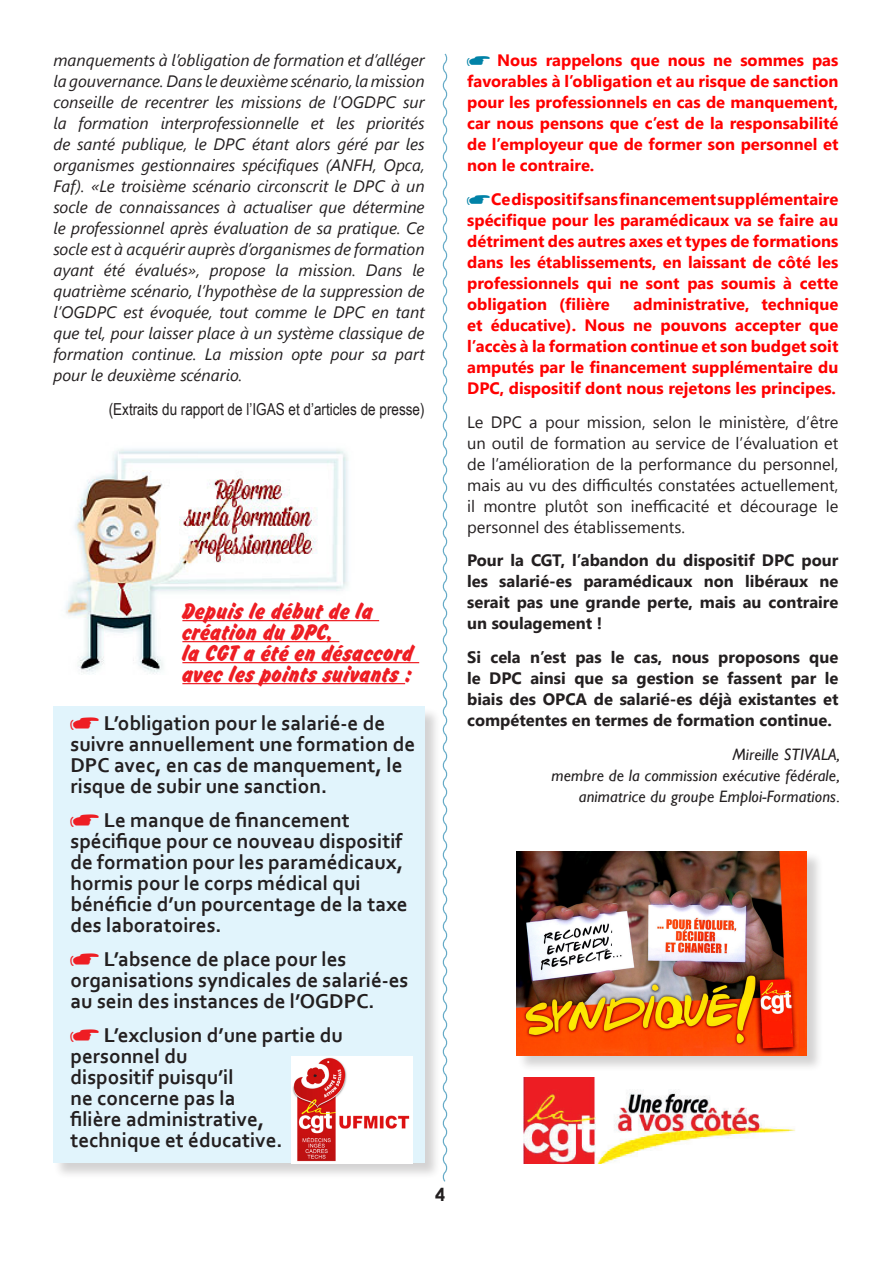
<style>
.page{position:relative;width:893px;height:1263px;background:#fff}
.page>*{position:absolute;margin:0;border:0;box-sizing:border-box;transform-origin:0 0}
.accroche_scripte{font:24px/21px "Brush Hand New";letter-spacing:.01em;color:#ee1d23}
.Paragraphe_de_liste{font:700 21px/21px "Corbel";color:#231f20}
.t1{font:700 18px "Century Gothic";color:#231f20}
.t2{font:italic 16.5px/21px "Segoe UI";color:#231f20;text-align:justify}
.t3{font:700 16.5px/21px "Segoe UI";color:#f00;text-align:justify}
.t4{font:700 16.5px/21px "Segoe UI";color:#231f20;text-align:justify}
.t5{font:16.5px/21px "Segoe UI";color:#231f20;text-align:justify}
.sign{font:italic 16.5px/21px "Gill Sans";letter-spacing:.01em;color:#231f20;text-align:right}
.txt_courant_3_col{font:16.5px "Arial Narrow";color:#231f20}
.s1{font-family:"Arrowstfb";font-weight:400;color:#ee1d23}
.s2{font-family:"Arrowstfb";font-weight:400;color:#0182a7}
</style>
<div class="page">
<div style="left:54px;top:707px;width:387px;height:473px;background:#231f20;opacity:.2"></div>
<div style="left:53px;top:707px;width:372px;height:456px;background:#e1f4fc"></div>
<svg style="left:442px;top:53px;width:6px;height:1129px"></svg>
<img style="left:65px;top:449px;width:329px;height:225px">
<div style="left:517px;top:852px;width:307px;height:220px;background:#231f20;opacity:.2"></div>
<img style="left:516px;top:851px;width:291px;height:205px">
<img style="left:291px;top:1056px;width:122px;height:107px">
<img style="left:523px;top:1078px;width:273px;height:85px">
<hr style="left:182px;top:620px;width:197px;height:1px;background:#ee1d23">
<hr style="left:182px;top:641px;width:157px;height:1px;background:#ee1d23">
<hr style="left:182px;top:662px;width:237px;height:1px;background:#ee1d23">
<hr style="left:182px;top:683px;width:223px;height:1px;background:#ee1d23">
<p class="t2" style="left:53px;top:49px;width:373px">manquements à l’obligation de formation et d’alléger la gouvernance. Dans le deuxième scénario, la mission conseille de recentrer les missions de l’OGDPC sur la formation interprofessionnelle et les priorités de santé publique, le DPC étant alors géré par les organismes gestionnaires spécifiques (ANFH, Opca, Faf). «Le troisième scénario circonscrit le DPC à un socle de connaissances à actualiser que détermine le professionnel après évaluation de sa pratique. Ce socle est à acquérir auprès d’organismes de formation ayant été évalués», propose la mission. Dans le quatrième scénario, l’hypothèse de la suppression de l’OGDPC est évoquée, tout comme le DPC en tant que tel, pour laisser place à un système classique de formation continue. La mission opte pour sa part pour le deuxième scénario.</p>
<p class="txt_courant_3_col" style="left:109px;top:397px;width:317px">(Extraits du rapport de l’IGAS et d’articles de presse)</p>
<p class="accroche_scripte" style="left:182px;top:600px;width:232px">Depuis le début de la création du DPC,<br>la CGT a été en désaccord avec les points suivants :</p>
<p class="Paragraphe_de_liste" style="left:70px;top:712px;width:346px"><span class="s1">H</span> L’obligation pour le salarié-e de suivre annuellement une formation de DPC avec, en cas de manquement, le risque de subir une sanction.</p>
<p class="Paragraphe_de_liste" style="left:70px;top:809px;width:339px"><span class="s1">H</span> Le manque de financement spécifique pour ce nouveau dispositif de formation pour les paramédicaux, hormis pour le corps médical qui bénéficie d’un pourcentage de la taxe des laboratoires.</p>
<p class="Paragraphe_de_liste" style="left:70px;top:948px;width:339px"><span class="s1">H</span> L’absence de place pour les organisations syndicales de salarié-es au sein des instances de l’OGDPC.</p>
<p class="Paragraphe_de_liste" style="left:70px;top:1024px;width:274px"><span class="s1">H</span> L’exclusion d’une partie du personnel du<br>dispositif puisqu’il<br>ne concerne pas la<br>filière administrative, technique et éducative.</p>
<p class="t1" style="left:435px;top:1181px;width:12px">4</p>
<p class="t3" style="left:467px;top:49px;width:373px"><span class="s2">H</span> Nous rappelons que nous ne sommes pas favorables à l’obligation et au risque de sanction pour les professionnels en cas de manquement, car nous pensons que c’est de la responsabilité de l’employeur que de former son personnel et non le contraire.</p>
<p class="t3" style="left:467px;top:188px;width:373px"><span class="s2">H</span>Ce dispositif sans financement supplémentaire spécifique pour les paramédicaux va se faire au détriment des autres axes et types de formations dans les établissements, en laissant de côté les professionnels qui ne sont pas soumis à cette obligation (filière</p>
<p class="t3" style="left:467px;top:293px;width:373px;text-indent:166px">administrative, technique et éducative). Nous ne pouvons accepter que l’accès à la formation continue et son budget soit amputés par le financement supplémentaire du DPC, dispositif dont nous rejetons les principes.</p>
<p class="t5" style="left:467px;top:411px;width:373px">Le DPC a pour mission, selon le ministère, d’être un outil de formation au service de l’évaluation et de l’amélioration de la performance du personnel, mais au vu des difficultés constatées actuellement, il montre plutôt son inefficacité et décourage le personnel des établissements.</p>
<p class="t4" style="left:467px;top:549px;width:373px">Pour la CGT, l’abandon du dispositif DPC pour les salarié-es paramédicaux non libéraux ne serait pas une grande perte, mais au contraire un soulagement !</p>
<p class="t4" style="left:467px;top:646px;width:373px">Si cela n’est pas le cas, nous proposons que le DPC ainsi que sa gestion se fassent par le biais des OPCA de salarié-es déjà existantes et compétentes en termes de formation continue.</p>
<p class="sign" style="left:551px;top:744px;width:290px">Mireille STIVALA,<br>membre de la commission exécutive fédérale, animatrice du groupe Emploi-Formations.</p>
</div>
